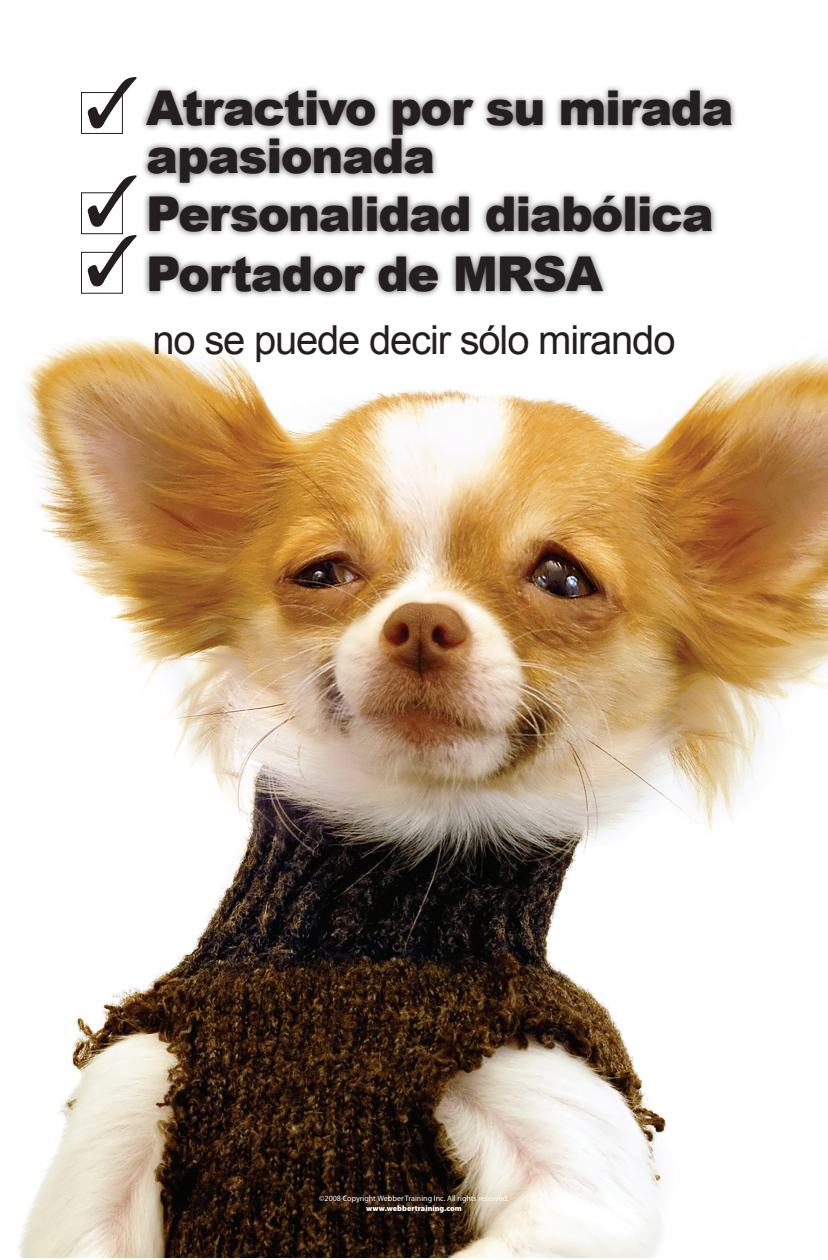
<style>
.page{position:relative;width:828px;height:1260px;background:#fff}
.page>*{position:absolute;margin:0;border:0;box-sizing:border-box;transform-origin:0 0}
.t1{font:900 48px/48px "Arial";letter-spacing:-.03em;color:#231f20}
.t2{font:40px "Arial";letter-spacing:-.03em;color:#231f20}
.t3{font:8px "Myriad Pro";color:#fff}
.t4{font:900 8px "Myriad Pro";color:#fff}
</style>
<div class="page">
<img style="left:18px;top:234px;width:810px;height:1024px">
<div style="left:140px;top:84px;width:598px;height:215px;background:#231f20;opacity:.75"></div>
<div style="left:81px;top:92px;width:42px;height:42px;border:1px solid #231f20"></div>
<div style="left:81px;top:192px;width:42px;height:42px;border:1px solid #231f20"></div>
<div style="left:81px;top:252px;width:42px;height:42px;border:1px solid #231f20"></div>
<svg style="left:88px;top:92px;width:35px;height:135px"></svg>
<svg style="left:88px;top:234px;width:49px;height:52px"></svg>
<p class="t1" style="left:146px;top:83px;width:589px">Atractivo por su mirada apasionada</p>
<p class="t1" style="left:146px;top:182px;width:569px;line-height:60px">Personalidad diabólica<br>Portador de MRSA</p>
<p class="t2" style="left:152px;top:314px;width:525px">no se puede decir sólo mirando</p>
<p class="t3" style="left:319px;top:1194px;width:191px">©2008 Copyright Webber Training Inc. All rights reserved.</p>
<p class="t4" style="left:366px;top:1204px;width:97px">www.webbertraining.com</p>
</div>
